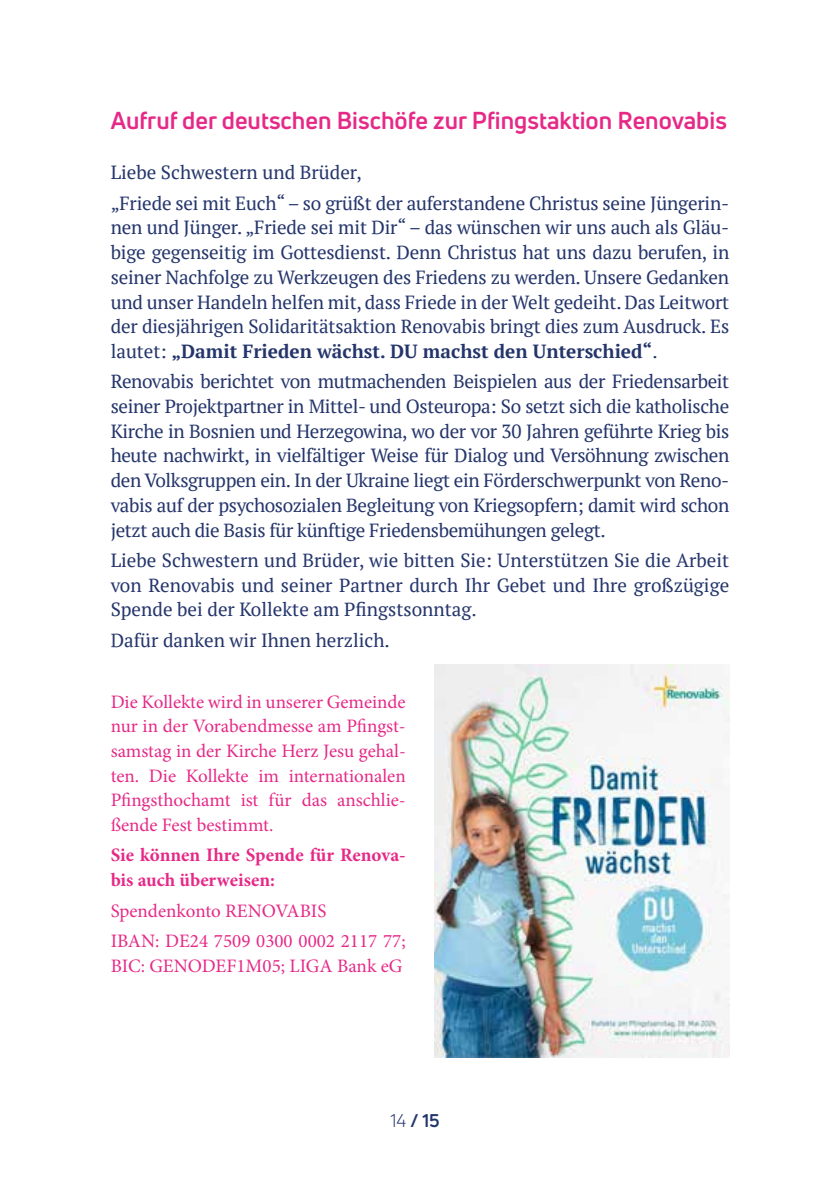
<style>
.page{position:relative;width:840px;height:1191px;background:#fff}
.page>*{position:absolute;margin:0;border:0;box-sizing:border-box;transform-origin:0 0}
.t1{font:700 24px "Uni Neue";color:#e62987}
.t2{font:19px/24.6px "PT Serif";letter-spacing:-.01em;color:#24356b;text-align:justify}
.t3{font:19px/24.6px "Minion Pro";color:#e62987;text-align:justify}
.t4{font:700 19px/24.6px "Minion Pro";color:#e62987}
.t5{font:700 18px "Uni Neue";color:#24356b}
.s1{font-weight:700}
.s2{font-weight:400}
</style>
<div class="page">
<img style="left:434px;top:664px;width:295px;height:393px">
<p class="t1" style="left:111px;top:105px;width:617px">Aufruf der deutschen Bischöfe zur Pfingstaktion Renovabis</p>
<p class="t2" style="left:111px;top:157px;width:619px;line-height:30.4px">Liebe Schwestern und Brüder,<br>„Friede sei mit Euch“ – so grüßt der auferstandene Christus seine Jüngerin-</p>
<p class="t2" style="left:111px;top:215px;width:619px">nen und Jünger. „Friede sei mit Dir“ – das wünschen wir uns auch als Gläu&shy;bige gegenseitig im Gottesdienst. Denn Christus hat uns dazu berufen, in seiner Nachfolge zu Werkzeugen des Friedens zu werden. Unsere Gedanken und unser Handeln helfen mit, dass Friede in der Welt gedeiht. Das Leitwort der diesjährigen Solidaritätsaktion Renovabis bringt dies zum Ausdruck. Es lautet: <span class="s1">„Damit Frieden wächst. DU machst den Unterschied“</span>.</p>
<p class="t2" style="left:111px;top:369px;width:620px">Renovabis berichtet von mutmachenden Beispielen aus der Friedensarbeit seiner Projektpartner in Mittel- und Osteuropa: So setzt sich die katholische Kirche in Bosnien und Herzegowina, wo der vor 30 Jahren geführte Krieg bis heute nachwirkt, in vielfältiger Weise für Dialog und Versöhnung zwischen den Volksgruppen ein. In der Ukraine liegt ein Förderschwerpunkt von Reno&shy;vabis auf der psychosozialen Begleitung von Kriegsopfern; damit wird schon jetzt auch die Basis für künftige Friedensbemühungen gelegt.</p>
<p class="t2" style="left:111px;top:548px;width:619px">Liebe Schwestern und Brüder, wie bitten Sie: Unterstützen Sie die Arbeit von Renovabis und seiner Partner durch Ihr Gebet und Ihre großzügige Spende bei der Kollekte am Pfingstsonntag.</p>
<p class="t2" style="left:111px;top:627px;width:280px">Dafür danken wir Ihnen herzlich.</p>
<p class="t3" style="left:111px;top:689px;width:296px">Die Kollekte wird in unserer Gemeinde nur in der Vorabendmesse am Pfingst&shy;samstag in der Kirche Herz Jesu gehal&shy;ten. Die Kollekte im internationalen Pfingsthochamt ist für das anschlie&shy;ßende Fest bestimmt.</p>
<p class="t4" style="left:111px;top:843px;width:296px">Sie können Ihre Spende für Renova&shy;bis auch überweisen:</p>
<p class="t3" style="left:111px;top:895px;width:296px;line-height:30.4px">Spendenkonto RENOVABIS<br>IBAN: DE24 7509 0300 0002 2117 77;</p>
<p class="t3" style="left:111px;top:953px;width:293px">BIC: GENODEF1M05; LIGA Bank eG</p>
<p class="t5" style="left:390px;top:1109px;width:51px"><span class="s2">14</span> / 15</p>
<p class="t5" style="left:385px;top:1116px;width:61px"><span class="s2">02</span> / 03</p>
</div>
